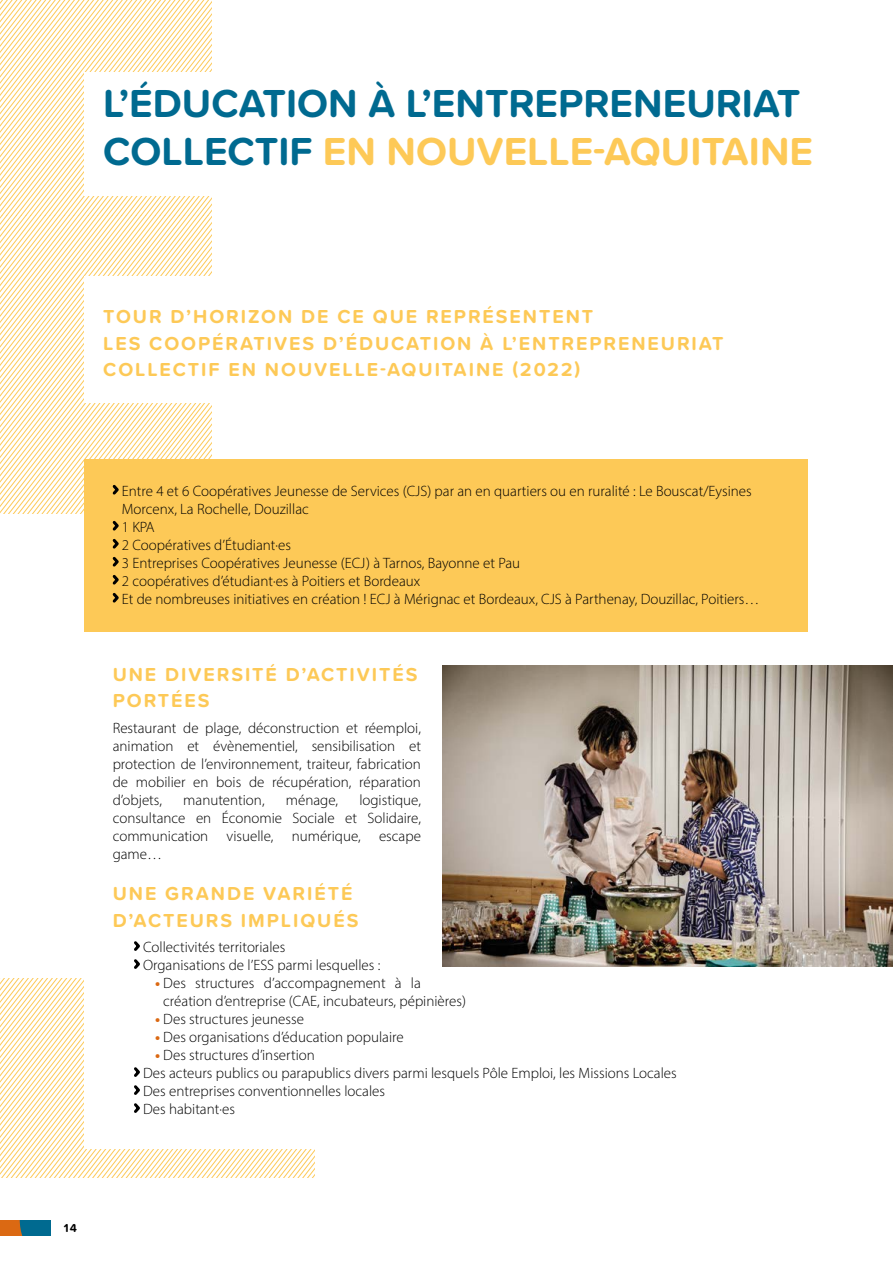
<style>
.page{position:relative;width:893px;height:1263px;background:#fff}
.page>*{position:absolute;margin:0;border:0;box-sizing:border-box;transform-origin:0 0}
.t1{font:700 40.5px/48.6px "Proxima Soft";color:#006a90}
.t2{font:700 19.5px/26.5px "Proxima Soft";letter-spacing:.1em;color:#fdc957}
.t3{font:300 15px/18px "Myriad Pro";color:#000}
.t4{font:700 12px "Proxima Soft";color:#000}
.s1{color:#fdc957}
.s2{font-weight:700;color:#db6913}
</style>
<div class="page">
<svg style="left:0;top:1220px;width:51px;height:15px"></svg>
<svg style="left:0;top:0;width:211px;height:513px"></svg>
<svg style="left:0;top:978px;width:315px;height:200px"></svg>
<div style="left:84px;top:72px;width:186px;height:124px;background:#fff"></div>
<div style="left:84px;top:276px;width:186px;height:127px;background:#fff"></div>
<div style="left:84px;top:485px;width:362px;height:664px;background:#fff"></div>
<div style="left:84px;top:459px;width:724px;height:172px;background:#fdc957"></div>
<svg style="left:134px;top:941px;width:6px;height:28px"></svg>
<svg style="left:134px;top:1067px;width:6px;height:46px"></svg>
<svg style="left:112px;top:484px;width:7px;height:11px"></svg>
<svg style="left:112px;top:520px;width:7px;height:83px"></svg>
<img style="left:442px;top:665px;width:451px;height:301px">
<h1 class="t1" style="left:103px;top:78px;width:711px">L’ÉDUCATION À L’ENTREPRENEURIAT<br>COLLECTIF <span class="s1">EN NOUVELLE-AQUITAINE</span></h1>
<h2 class="t2" style="left:103px;top:303px;width:622px">TOUR D’HORIZON DE CE QUE REPRÉSENTENT<br>LES COOPÉRATIVES D’ÉDUCATION À L’ENTREPRENEURIAT<br>COLLECTIF EN NOUVELLE-AQUITAINE (2022)</h2>
<p class="t3" style="left:122px;top:481px;width:639px">Entre 4 et 6 Coopératives Jeunesse de Services (CJS) par an en quartiers ou en ruralité : Le Bouscat/Eysines Morcenx, La Rochelle, Douzillac<br>1 KPA<br>2 Coopératives d’Étudiant·es<br>3 Entreprises Coopératives Jeunesse (ECJ) à Tarnos, Bayonne et Pau<br>2 coopératives d’étudiant·es à Poitiers et Bordeaux<br>Et de nombreuses initiatives en création ! ECJ à Mérignac et Bordeaux, CJS à Parthenay, Douzillac, Poitiers…</p>
<h2 class="t2" style="left:113px;top:660px;width:306px">UNE DIVERSITÉ D’ACTIVITÉS<br>PORTÉES</h2>
<p class="t3" style="left:113px;top:718px;width:310px;text-align:justify">Restaurant de plage, déconstruction et réemploi, animation et évènementiel, sensibilisation et protection de l’environnement, traiteur, fabrication de mobilier en bois de récupération, réparation d’objets,</p>
<p class="t3" style="left:113px;top:790px;width:310px;text-align:justify;text-indent:247px">logistique, consultance en Économie Sociale et Solidaire, communication visuelle, numérique, escape game…</p>
<h2 class="t2" style="left:113px;top:880px;width:247px">UNE GRANDE VARIÉTÉ<br>D’ACTEURS IMPLIQUÉS</h2>
<p class="t3" style="left:143px;top:938px;width:239px">Collectivités territoriales<br>Organisations de l’ESS parmi lesquelles :</p>
<p class="t3" style="left:163px;top:974px;width:304px;text-indent:-8px"><span class="s2">•</span> Des structures d’accompagnement à la création d’entreprise (CAE, incubateurs, pépinières)</p>
<p class="t3" style="left:155px;top:1010px;width:150px"><span class="s2">•</span> Des structures jeunesse</p>
<p class="t3" style="left:155px;top:1028px;width:250px"><span class="s2">•</span> Des organisations d’éducation populaire</p>
<p class="t3" style="left:143px;top:1046px;width:535px;text-indent:12px"><span class="s2">•</span> Des structures d’insertion<br>Des acteurs publics ou parapublics divers parmi lesquels Pôle Emploi, les Missions Locales Des entreprises conventionnelles locales<br>Des habitant·es</p>
<p class="t3" style="left:183px;top:790px;width:83px">manutention,</p>
<p class="t3" style="left:286px;top:790px;width:54px">ménage,</p>
<p class="t4" style="left:64px;top:1219px;width:15px">14</p>
</div>
